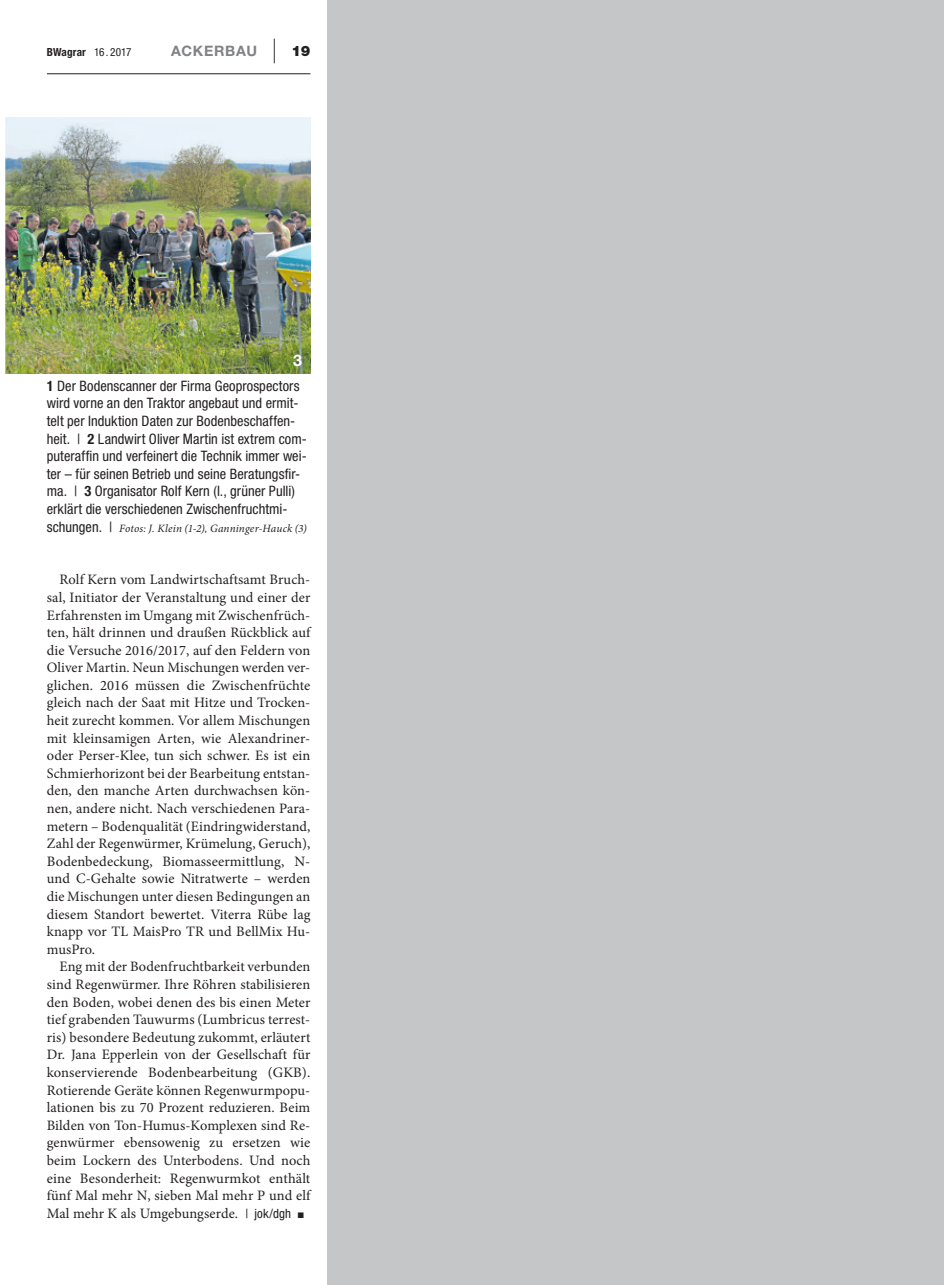
<style>
.page{position:relative;width:944px;height:1285px;background:#fff}
.page>*{position:absolute;margin:0;border:0;box-sizing:border-box;transform-origin:0 0}
.x_Bildziffer{font:700 16.05px "Helvetica Neue LT Std";color:#fff}
.BWA_Grund_mit_Einzug{font:14.4px/17.5px "Minion Pro";letter-spacing:.005em;color:#231f20;text-align:justify}
.BWA_BU{font:condensed 14.4px/17.5px "Helvetica Neue LT Std";letter-spacing:.005em;color:#231f20}
.x_Seitenzahl_rechte{font:700 14.4px "Helvetica Neue LT Std";letter-spacing:.05em;color:#808285}
.BWA_BU-2{font:italic 11.25px "Minion Pro";letter-spacing:.015em;color:#231f20}
.t1{font:700 condensed 11.25px "Helvetica Neue LT Std";letter-spacing:.01em;color:#231f20}
.s1{font-weight:400}
.s2{font-weight:100;font-size:24.6px;color:#231f20}
.s3{font-weight:900;color:#231f20}
.s4{font-weight:700}
.s5{font-family:"Helvetica Neue LT Std";font-style:normal;font-stretch:condensed;font-size:14.4px}
.s6{font-family:"Helvetica Neue LT Std";font-stretch:condensed;font-size:12.75px}
</style>
<div class="page">
<hr style="left:47px;top:73px;width:263px;height:1px;background:#231f20">
<img style="left:5px;top:117px;width:305px;height:256px">
<div style="left:327px;top:0;width:617px;height:1284px;background:#c5c6c8"></div>
<p class="t1" style="left:47px;top:46px;width:86px">BWagrar <span class="s1">16 . 2017</span></p>
<p class="x_Seitenzahl_rechte" style="left:171px;top:42px;width:141px">ACKERBAU <span class="s2">|</span> <span class="s3">19</span></p>
<p class="x_Bildziffer" style="left:293px;top:350px;width:10px">3</p>
<p class="BWA_BU" style="left:47px;top:377px;width:262px"><span class="s4">1</span> Der Bodenscanner der Firma Geoprospectors wird vorne an den Traktor angebaut und ermit&shy;telt per Induktion Daten zur Bodenbeschaffen&shy;heit. | <span class="s4">2</span> Landwirt Oliver Martin ist extrem com&shy;puteraffin und verfeinert die Technik immer wei&shy;ter – für seinen Betrieb und seine Beratungsfir&shy;ma. | <span class="s4">3</span> Organisator Rolf Kern (l., grüner Pulli) erklärt die verschiedenen Zwischenfruchtmi-</p>
<p class="BWA_BU-2" style="left:47px;top:520px;width:262px"><span class="s5">schungen. |</span> Fotos: J. Klein (1-2), Ganninger-Hauck (3)</p>
<p class="BWA_Grund_mit_Einzug" style="left:47px;top:571px;width:265px;text-indent:13px">Rolf Kern vom Landwirtschaftsamt Bruch&shy;sal, Initiator der Veranstaltung und einer der Erfahrensten im Umgang mit Zwischenfrüch&shy;ten, hält drinnen und draußen Rückblick auf die Versuche 2016/2017, auf den Feldern von Oliver Martin. Neun Mischungen werden ver&shy;glichen. 2016 müssen die Zwischenfrüchte gleich nach der Saat mit Hitze und Trocken&shy;heit zurecht kommen. Vor allem Mischungen mit kleinsamigen Arten, wie Alexandriner&shy;oder Perser-Klee, tun sich schwer. Es ist ein Schmierhorizont bei der Bearbeitung entstan&shy;den, den manche Arten durchwachsen kön&shy;nen, andere nicht. Nach verschiedenen Para&shy;metern – Bodenqualität (Eindringwiderstand, Zahl der Regenwürmer, Krümelung, Geruch), Bodenbedeckung, Biomasseermittlung, N&shy;und C-Gehalte sowie Nitratwerte – werden die Mischungen unter diesen Bedingungen an diesem Standort bewertet. Viterra Rübe lag knapp vor TL MaisPro TR und BellMix Hu&shy;musPro.</p>
<p class="BWA_Grund_mit_Einzug" style="left:47px;top:957px;width:265px;text-indent:13px">Eng mit der Bodenfruchtbarkeit verbunden sind Regenwürmer. Ihre Röhren stabilisieren den Boden, wobei denen des bis einen Meter tief grabenden Tauwurms (Lumbricus terrest&shy;ris) besondere Bedeutung zukommt, erläutert Dr. Jana Epperlein von der Gesellschaft für konservierende Bodenbearbeitung (GKB).<br>Rotierende Geräte können Regenwurmpopu&shy;lationen bis zu 70 Prozent reduzieren. Beim Bilden von Ton-Humus-Komplexen sind Re&shy;genwürmer ebensowenig zu ersetzen wie beim Lockern des Unterbodens. Und noch eine Besonderheit: Regenwurmkot enthält fünf Mal mehr N, sieben Mal mehr P und elf Mal mehr K als Umgebungserde. <span class="s6">| jok/dgh</span> ■</p>
</div>
